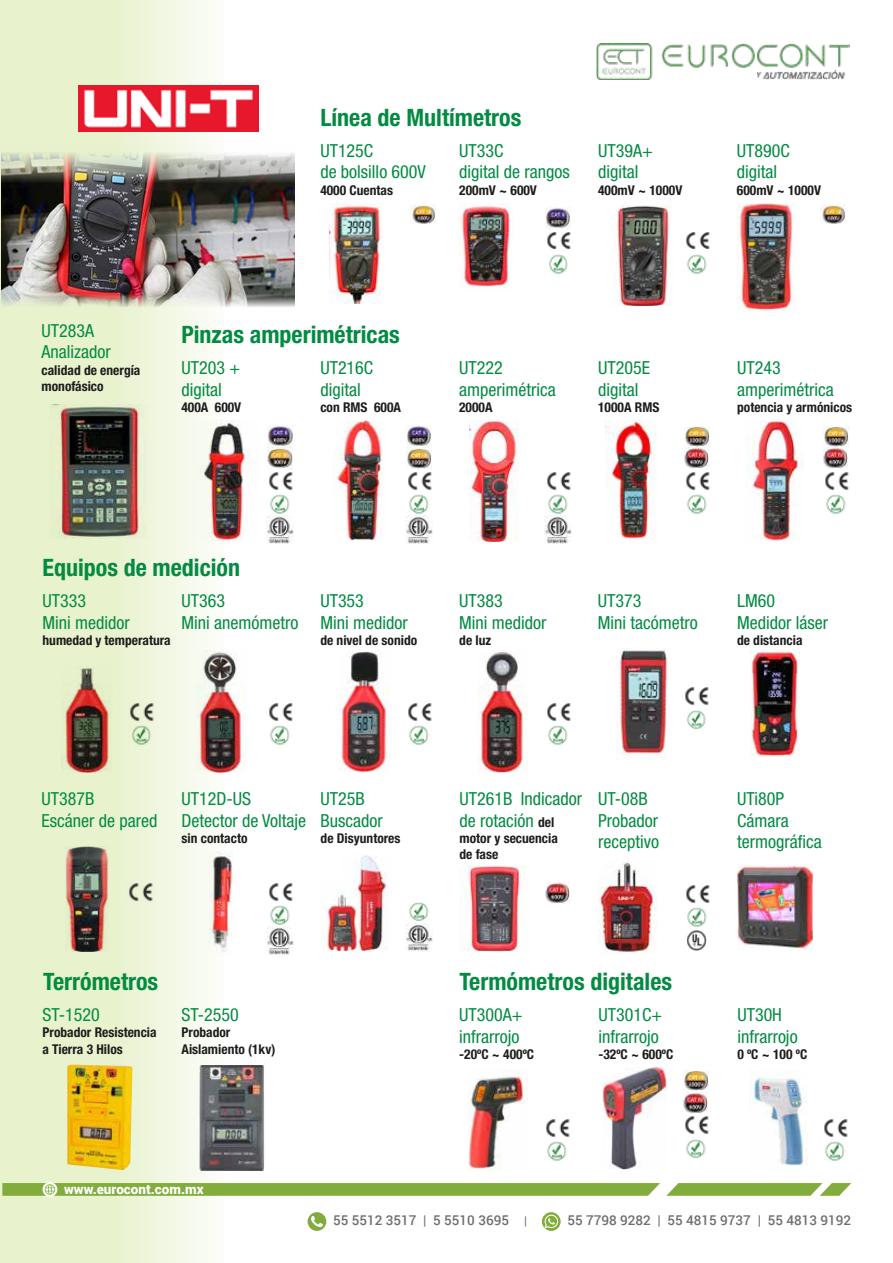
<style>
.page{position:relative;width:893px;height:1263px;background:#fff}
.page>*{position:absolute;margin:0;border:0;box-sizing:border-box;transform-origin:0 0}
.t1{font:700 condensed 24px "Helvetica Neue LT Std";color:#038b42}
.t2{font:condensed 18px/21.6px "Helvetica Neue LT Std";color:#038b42}
.t3{font:700 condensed 13.5px/16.2px "Helvetica Neue LT Std";color:#1d1d1b}
.t4{font:500 13.5px "Roboto";color:#706f6f}
.t5{font:900 13.5px "Roboto";color:#fff}
.s1{font-weight:700;font-size:13.5px;color:#1d1d1b}
.s2{font-weight:400}
.s3{font-weight:400;font-size:12px}
</style>
<div class="page">
<div style="left:0;top:0;width:224px;height:1263px;background:linear-gradient(to right,#e3efc2,#f7faef)"></div>
<img style="left:596px;top:44px;width:253px;height:35px">
<svg style="left:666px;top:1183px;width:185px;height:13px;background:#92b756"></svg>
<svg style="left:2px;top:1182px;width:658px;height:15px;background:#96ba5b"></svg>
<svg style="left:308px;top:1212px;width:18px;height:19px"></svg>
<svg style="left:542px;top:1212px;width:19px;height:19px"></svg>
<img style="left:460px;top:865px;width:67px;height:87px">
<img style="left:62px;top:666px;width:50px;height:106px">
<img style="left:339px;top:651px;width:50px;height:122px">
<img style="left:196px;top:651px;width:50px;height:122px">
<img style="left:477px;top:651px;width:51px;height:122px">
<img style="left:78px;top:85px;width:181px;height:46px">
<img style="left:2px;top:144px;width:293px;height:164px">
<img style="left:330px;top:204px;width:51px;height:100px">
<img style="left:737px;top:204px;width:58px;height:107px">
<img style="left:459px;top:204px;width:51px;height:84px">
<img style="left:269px;top:469px;width:24px;height:21px">
<img style="left:408px;top:472px;width:24px;height:18px">
<img style="left:547px;top:472px;width:24px;height:18px">
<img style="left:269px;top:883px;width:24px;height:18px">
<img style="left:685px;top:687px;width:24px;height:18px">
<img style="left:126px;top:880px;width:29px;height:24px">
<img style="left:686px;top:472px;width:24px;height:18px">
<img style="left:825px;top:472px;width:24px;height:18px">
<img style="left:685px;top:1116px;width:24px;height:18px">
<img style="left:126px;top:701px;width:30px;height:23px">
<img style="left:269px;top:703px;width:24px;height:18px">
<img style="left:408px;top:703px;width:24px;height:18px">
<img style="left:547px;top:703px;width:24px;height:18px">
<img style="left:546px;top:1119px;width:24px;height:18px">
<img style="left:824px;top:1119px;width:24px;height:18px">
<img style="left:686px;top:885px;width:24px;height:18px">
<img style="left:686px;top:232px;width:24px;height:18px">
<img style="left:546px;top:229px;width:25px;height:21px">
<img style="left:270px;top:494px;width:20px;height:20px">
<img style="left:409px;top:494px;width:20px;height:20px">
<img style="left:548px;top:494px;width:20px;height:20px">
<img style="left:270px;top:905px;width:20px;height:22px">
<img style="left:409px;top:902px;width:20px;height:19px">
<img style="left:687px;top:710px;width:19px;height:19px">
<img style="left:687px;top:494px;width:20px;height:20px">
<img style="left:826px;top:494px;width:20px;height:20px">
<img style="left:686px;top:1139px;width:20px;height:19px">
<img style="left:130px;top:724px;width:23px;height:23px">
<img style="left:270px;top:725px;width:20px;height:20px">
<img style="left:409px;top:725px;width:20px;height:20px">
<img style="left:548px;top:725px;width:20px;height:20px">
<img style="left:547px;top:1141px;width:20px;height:20px">
<img style="left:825px;top:1141px;width:20px;height:20px">
<img style="left:687px;top:907px;width:20px;height:44px">
<img style="left:687px;top:254px;width:20px;height:20px">
<img style="left:549px;top:254px;width:19px;height:20px">
<img style="left:411px;top:204px;width:24px;height:20px">
<img style="left:821px;top:204px;width:24px;height:20px">
<img style="left:546px;top:207px;width:25px;height:22px">
<img style="left:614px;top:204px;width:57px;height:102px">
<img style="left:745px;top:420px;width:58px;height:121px">
<img style="left:605px;top:420px;width:51px;height:119px">
<img style="left:333px;top:420px;width:50px;height:121px">
<img style="left:266px;top:515px;width:28px;height:29px">
<img style="left:405px;top:515px;width:28px;height:29px">
<img style="left:544px;top:515px;width:28px;height:29px">
<img style="left:266px;top:927px;width:28px;height:28px">
<img style="left:405px;top:923px;width:28px;height:28px">
<img style="left:470px;top:420px;width:49px;height:121px">
<img style="left:192px;top:420px;width:59px;height:121px">
<img style="left:406px;top:425px;width:25px;height:43px">
<img style="left:268px;top:425px;width:24px;height:44px">
<img style="left:684px;top:426px;width:25px;height:20px">
<img style="left:823px;top:426px;width:25px;height:20px">
<img style="left:683px;top:1071px;width:26px;height:42px">
<img style="left:684px;top:448px;width:25px;height:20px">
<img style="left:823px;top:448px;width:24px;height:20px">
<img style="left:545px;top:883px;width:25px;height:20px">
<img style="left:750px;top:1073px;width:57px;height:95px">
<img style="left:602px;top:1067px;width:65px;height:102px">
<img style="left:469px;top:1069px;width:59px;height:101px">
<img style="left:737px;top:864px;width:76px;height:85px">
<img style="left:322px;top:855px;width:65px;height:97px">
<img style="left:210px;top:851px;width:23px;height:103px">
<img style="left:65px;top:846px;width:43px;height:105px">
<img style="left:751px;top:649px;width:48px;height:107px">
<img style="left:616px;top:648px;width:51px;height:111px">
<img style="left:598px;top:861px;width:59px;height:93px">
<img style="left:200px;top:1065px;width:64px;height:105px">
<img style="left:67px;top:1064px;width:65px;height:106px">
<img style="left:50px;top:404px;width:97px;height:135px">
<h1 class="t1" style="left:320px;top:103px;width:203px">Línea de Multímetros</h1>
<p class="t2" style="left:320px;top:140px;width:107px">UT125C<br>de bolsillo 600V</p>
<p class="t3" style="left:320px;top:182px;width:74px">4000 Cuentas</p>
<p class="t2" style="left:459px;top:140px;width:112px">UT33C<br>digital de rangos</p>
<p class="t3" style="left:459px;top:182px;width:79px">200mV ~ 600V</p>
<p class="t2" style="left:598px;top:140px;width:56px">UT39A+ digital</p>
<p class="t3" style="left:598px;top:182px;width:86px">400mV ~ 1000V</p>
<p class="t2" style="left:42px;top:320px;width:71px">UT283A<br>Analizador</p>
<p class="t3" style="left:42px;top:362px;width:100px">calidad de energía monofásico</p>
<h1 class="t1" style="left:181px;top:320px;width:220px">Pinzas amperimétricas</h1>
<p class="t2" style="left:181px;top:357px;width:60px">UT203 + digital</p>
<p class="t3" style="left:181px;top:399px;width:61px">400A 600V</p>
<p class="t2" style="left:320px;top:357px;width:54px">UT216C digital</p>
<p class="t3" style="left:320px;top:399px;width:82px">con RMS 600A</p>
<p class="t2" style="left:459px;top:357px;width:98px">UT222 amperimétrica</p>
<p class="t3" style="left:459px;top:399px;width:35px">2000A</p>
<p class="t2" style="left:598px;top:357px;width:53px">UT205E digital</p>
<p class="t3" style="left:598px;top:399px;width:63px">1000A RMS</p>
<p class="t2" style="left:737px;top:140px;width:54px">UT890C digital</p>
<p class="t3" style="left:737px;top:182px;width:86px">600mV ~ 1000V</p>
<p class="t2" style="left:737px;top:357px;width:98px">UT243 amperimétrica</p>
<p class="t3" style="left:737px;top:399px;width:117px">potencia y armónicos</p>
<h1 class="t1" style="left:43px;top:553px;width:199px">Equipos de medición</h1>
<p class="t2" style="left:43px;top:590px;width:89px">UT333<br>Mini medidor</p>
<p class="t3" style="left:43px;top:632px;width:130px">humedad y temperatura</p>
<p class="t2" style="left:182px;top:590px;width:118px">UT363<br>Mini anemómetro</p>
<p class="t2" style="left:598px;top:590px;width:101px">UT373<br>Mini tacómetro</p>
<p class="t2" style="left:459px;top:590px;width:89px">UT383<br>Mini medidor</p>
<p class="t3" style="left:459px;top:632px;width:33px">de luz</p>
<p class="t2" style="left:320px;top:590px;width:89px">UT353<br>Mini medidor</p>
<p class="t3" style="left:320px;top:632px;width:98px">de nivel de sonido</p>
<p class="t2" style="left:737px;top:590px;width:92px">LM60<br>Medidor láser</p>
<p class="t3" style="left:737px;top:632px;width:67px">de distancia</p>
<p class="t2" style="left:42px;top:788px;width:117px">UT387B<br>Escáner de pared</p>
<p class="t2" style="left:182px;top:788px;width:126px">UT12D-US<br>Detector de Voltaje</p>
<p class="t3" style="left:182px;top:830px;width:67px">sin contacto</p>
<p class="t2" style="left:321px;top:788px;width:64px">UT25B<br>Buscador</p>
<p class="t3" style="left:321px;top:830px;width:81px">de Disyuntores</p>
<h1 class="t1" style="left:43px;top:967px;width:116px">Terrómetros</h1>
<p class="t2" style="left:43px;top:1004px;width:59px">ST-1520</p>
<p class="t3" style="left:43px;top:1024px;width:116px">Probador Resistencia a Tierra 3 Hilos</p>
<p class="t2" style="left:181px;top:1004px;width:59px">ST-2550</p>
<p class="t3" style="left:181px;top:1024px;width:95px">Probador<br>Aislamiento (1kv)</p>
<p class="t5" style="left:64px;top:1179px;width:141px">www.eurocont.com.mx</p>
<p class="t2" style="left:460px;top:788px;width:124px">UT261B Indicador de rotación <span class="s1">del</span></p>
<p class="t3" style="left:460px;top:830px;width:100px">motor y secuencia de fase</p>
<p class="t2" style="left:598px;top:788px;width:62px">UT-08B<br>Probador receptivo</p>
<h1 class="t1" style="left:459px;top:967px;width:214px">Termómetros digitales</h1>
<p class="t2" style="left:459px;top:1004px;width:65px">UT300A+ infrarrojo</p>
<p class="t3" style="left:459px;top:1046px;width:76px">-20ºC ~ 400ºC</p>
<p class="t2" style="left:598px;top:1004px;width:65px">UT301C+ infrarrojo</p>
<p class="t3" style="left:598px;top:1046px;width:76px">-32ºC ~ 600ºC</p>
<p class="t2" style="left:737px;top:788px;width:86px">UTi80P<br>Cámara termográfica</p>
<p class="t2" style="left:737px;top:1004px;width:62px">UT30H infrarrojo</p>
<p class="t3" style="left:737px;top:1046px;width:71px">0 ºC ~ 100 ºC</p>
<p class="t4" style="left:333px;top:1210px;width:195px">55 5512 3517 <span class="s2">|</span> 5 5510 3695 <span class="s3">|</span></p>
<p class="t4" style="left:567px;top:1210px;width:285px">55 7798 9282 <span class="s2">|</span> 55 4815 9737 | 55 4813 9192</p>
</div>
